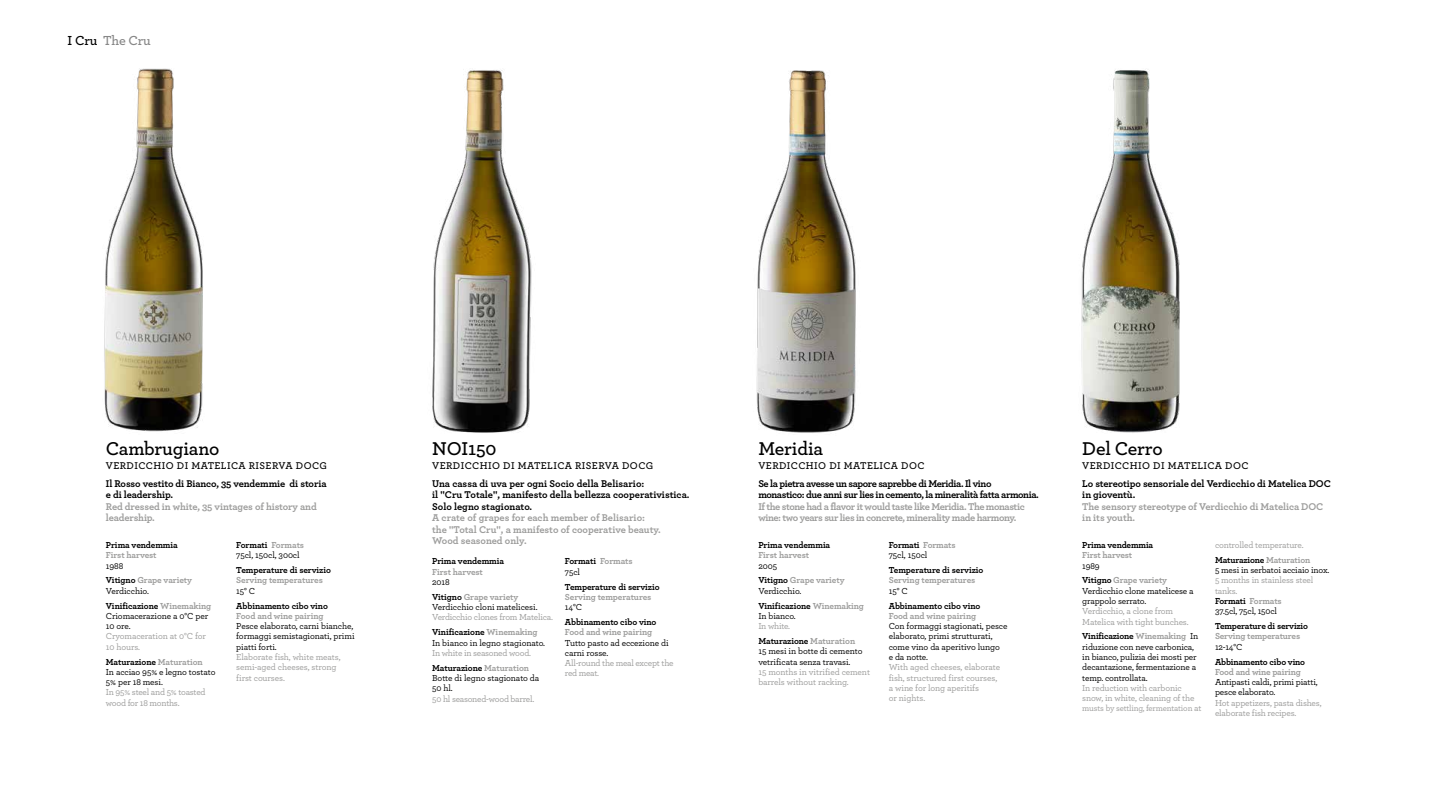
<style>
.page{position:relative;width:1440px;height:810px;background:#fff}
.page>*{position:absolute;margin:0;border:0;box-sizing:border-box;transform-origin:0 0}
.t1{font:600 19.42px "Archer";letter-spacing:-.01em;color:#000}
.t2{font:600 13.73px "Archer";letter-spacing:-.015em;color:#878787}
.t3{font:700 10.27px/11.4px "Archer";letter-spacing:-.01em;color:#000}
.t4{font:700 10.27px/11.4px "Archer";letter-spacing:-.01em;color:#9d9d9c}
.t5{font:600 10.27px "Archer";letter-spacing:.04em;color:#000}
.t6{font:700 10.27px/11.4px "Archer";letter-spacing:-.04em;color:#9d9d9c}
.t7{font:700 10.27px/11.4px "Archer";letter-spacing:-.04em;color:#000}
.t8{font:500 9.15px/10.3px "Archer";letter-spacing:-.02em;color:#000}
.t9{font:500 9.15px/10.3px "Archer";letter-spacing:-.02em;color:#9d9d9c}
.t10{font:700 9.15px/14.9px "Archer";letter-spacing:-.01em;color:#000}
.t11{font:700 9.15px/14.9px "Archer";letter-spacing:-.015em;color:#9d9d9c}
.t12{font:500 8.62px "Archer";letter-spacing:-.02em;color:#9d9d9c}
.s1{color:#000}
.s2{font-weight:500;color:#000}
.s3{font-weight:500}
.s4{color:#9d9d9c}
.s5{font-weight:700}
.s6{font-weight:700;color:#9d9d9c}
.s7{font-weight:700;color:#000}
.s8{font-weight:500;color:#9d9d9c}
.s9{font-size:9.15px}
</style>
<div class="page">
<img style="left:432px;top:70px;width:100px;height:363px">
<img style="left:104px;top:68px;width:99px;height:364px">
<img style="left:1081px;top:70px;width:99px;height:363px">
<img style="left:756px;top:70px;width:100px;height:363px">
<h2 class="t2" style="left:68px;top:31px;width:85px"><span class="s1">I Cru</span> The Cru</h2>
<h1 class="t1" style="left:106px;top:434px;width:115px">Cambrugiano</h1>
<p class="t5" style="left:106px;top:458px;width:223px">VERDICCHIO DI MATELICA RISERVA DOCG</p>
<p class="t3" style="left:106px;top:477px;width:222px">Il Rosso vestito di Bianco, 35 vendemmie di storia e di leadership.</p>
<p class="t4" style="left:106px;top:500px;width:212px">Red dressed in white, 35 vintages of history and leadership.</p>
<p class="t10" style="left:106px;top:537px;width:73px">Prima vendemmia</p>
<p class="t11" style="left:106px;top:547px;width:52px">First harvest</p>
<p class="t11" style="left:106px;top:557px;width:88px"><span class="s2">1988<br></span><span class="s1">Vitigno</span> Grape variety</p>
<p class="t10" style="left:106px;top:583px;width:107px"><span class="s3">Verdicchio.<br></span>Vinificazione <span class="s4">Winemaking</span></p>
<p class="t8" style="left:106px;top:610px;width:104px">Criomacerazione a 0°C per<br>10 ore.</p>
<p class="t9" style="left:106px;top:631px;width:102px">Cryomaceration at 0°C for<br>10 hours.</p>
<p class="t8" style="left:106px;top:656px;width:111px"><span class="s5">Maturazione</span> <span class="s6">Maturation<br></span>In acciao 95% e legno tostato<br>5% per 18 mesi.</p>
<p class="t9" style="left:106px;top:687px;width:101px">In 95% steel and 5% toasted wood for 18 months.</p>
<p class="t8" style="left:236px;top:539px;width:69px"><span class="s5">Formati</span> <span class="s6">Formats<br></span>75cl, 150cl, 300cl</p>
<p class="t10" style="left:236px;top:562px;width:96px">Temperature di servizio</p>
<p class="t11" style="left:236px;top:572px;width:88px">Serving temperatures</p>
<p class="t8" style="left:236px;top:585px;width:21px">15° C</p>
<p class="t10" style="left:236px;top:597px;width:93px">Abbinamento cibo vino</p>
<p class="t11" style="left:236px;top:608px;width:89px">Food and wine pairing</p>
<p class="t8" style="left:236px;top:620px;width:120px">Pesce elaborato, carni bianche, formaggi semistagionati, primi piatti forti.</p>
<p class="t9" style="left:236px;top:651px;width:106px">Elaborate fish, white meats, semi-aged cheeses, strong first courses.</p>
<h1 class="t1" style="left:432px;top:434px;width:66px">NOI150</h1>
<p class="t5" style="left:432px;top:458px;width:223px">VERDICCHIO DI MATELICA RISERVA DOCG</p>
<p class="t3" style="left:432px;top:477px;width:259px">Una cassa di uva per ogni Socio della Belisario:<br>il "Cru Totale", manifesto della bellezza cooperativistica.<br>Solo legno stagionato.</p>
<p class="t4" style="left:432px;top:512px;width:230px">A crate of grapes for each member of Belisario: the "Total Cru", a manifesto of cooperative beauty.<br>Wood seasoned only.</p>
<p class="t10" style="left:432px;top:553px;width:73px">Prima vendemmia</p>
<p class="t11" style="left:432px;top:564px;width:52px">First harvest</p>
<p class="t11" style="left:432px;top:574px;width:88px"><span class="s2">2018<br></span><span class="s1">Vitigno</span> Grape variety</p>
<p class="t8" style="left:432px;top:602px;width:107px">Verdicchio cloni matelicesi.</p>
<p class="t9" style="left:432px;top:610px;width:122px;line-height:14.9px">Verdicchio clones from Matelica.<br><span class="s7">Vinificazione</span> <span class="s5">Winemaking</span></p>
<p class="t8" style="left:432px;top:637px;width:114px">In bianco in legno stagionato.</p>
<p class="t9" style="left:432px;top:645px;width:100px;line-height:14.9px">In white in seasoned wood.<br><span class="s7">Maturazione</span> <span class="s5">Maturation</span></p>
<p class="t8" style="left:432px;top:672px;width:109px">Botte di legno stagionato da<br>50 hl.</p>
<p class="t9" style="left:432px;top:693px;width:104px">50 hl seasoned-wood barrel.</p>
<p class="t10" style="left:565px;top:556px;width:69px;line-height:10.3px">Formati <span class="s4">Formats<br></span><span class="s3">75cl</span></p>
<p class="t10" style="left:565px;top:579px;width:96px">Temperature di servizio</p>
<p class="t11" style="left:565px;top:589px;width:88px">Serving temperatures</p>
<p class="t8" style="left:565px;top:602px;width:19px">14°C</p>
<p class="t10" style="left:565px;top:614px;width:93px">Abbinamento cibo vino</p>
<p class="t11" style="left:565px;top:624px;width:89px">Food and wine pairing</p>
<p class="t8" style="left:565px;top:637px;width:105px">Tutto pasto ad eccezione di carni rosse.</p>
<p class="t9" style="left:565px;top:658px;width:110px">All-round the meal except the red meat.</p>
<h1 class="t1" style="left:758px;top:434px;width:66px">Meridia</h1>
<p class="t5" style="left:758px;top:458px;width:168px">VERDICCHIO DI MATELICA DOC</p>
<p class="t7" style="left:758px;top:477px;width:282px">Se la pietra avesse un sapore saprebbe di Meridia. Il vino monastico: due anni sur lies in cemento, la mineralità fatta armonia.</p>
<p class="t6" style="left:758px;top:500px;width:268px">If the stone had a flavor it would taste like Meridia. The monastic wine: two years sur lies in concrete, minerality made harmony.</p>
<p class="t10" style="left:758px;top:537px;width:73px">Prima vendemmia</p>
<p class="t11" style="left:758px;top:547px;width:52px">First harvest</p>
<p class="t11" style="left:758px;top:557px;width:88px"><span class="s2">2005<br></span><span class="s1">Vitigno</span> Grape variety</p>
<p class="t10" style="left:758px;top:583px;width:107px"><span class="s3">Verdicchio.<br></span>Vinificazione <span class="s4">Winemaking</span></p>
<p class="t8" style="left:758px;top:610px;width:39px">In bianco.</p>
<p class="t10" style="left:758px;top:618px;width:98px"><span class="s8">In white.<br></span>Maturazione <span class="s4">Maturation</span></p>
<p class="t8" style="left:758px;top:646px;width:106px">15 mesi in botte di cemento vetrificata senza travasi.</p>
<p class="t9" style="left:758px;top:666px;width:113px">15 months in vitrified cement barrels without racking.</p>
<p class="t8" style="left:889px;top:539px;width:68px"><span class="s5">Formati</span> <span class="s6">Formats<br></span>75cl, 150cl</p>
<p class="t10" style="left:889px;top:562px;width:96px">Temperature di servizio</p>
<p class="t11" style="left:889px;top:572px;width:88px">Serving temperatures</p>
<p class="t8" style="left:889px;top:585px;width:21px">15° C</p>
<p class="t10" style="left:889px;top:597px;width:93px">Abbinamento cibo vino</p>
<p class="t11" style="left:889px;top:608px;width:89px">Food and wine pairing</p>
<p class="t8" style="left:889px;top:620px;width:120px">Con formaggi stagionati, pesce elaborato, primi strutturati, come vino da aperitivo lungo<br>e da notte.</p>
<p class="t9" style="left:889px;top:662px;width:113px">With aged cheeses, elaborate fish, structured first courses, a wine for long aperitifs<br>or nights.</p>
<h1 class="t1" style="left:1082px;top:434px;width:82px">Del Cerro</h1>
<p class="t5" style="left:1082px;top:458px;width:168px">VERDICCHIO DI MATELICA DOC</p>
<p class="t3" style="left:1082px;top:477px;width:250px">Lo stereotipo sensoriale del Verdicchio di Matelica DOC in gioventù.</p>
<p class="t4" style="left:1082px;top:500px;width:243px">The sensory stereotype of Verdicchio di Matelica DOC in its youth.</p>
<p class="t10" style="left:1082px;top:537px;width:72px">Prima vendemmia</p>
<p class="t11" style="left:1082px;top:547px;width:51px">First harvest</p>
<p class="t11" style="left:1082px;top:557px;width:86px"><span class="s2">1989<br></span><span class="s1">Vitigno</span> Grape variety</p>
<p class="t8" style="left:1082px;top:585px;width:113px">Verdicchio clone matelicese a grappolo serrato.</p>
<p class="t9" style="left:1082px;top:606px;width:108px">Verdicchio, a clone from<br>Matelica with tight bunches.</p>
<p class="t8" style="left:1082px;top:631px;width:118px"><span class="s5">Vinificazione</span> <span class="s6">Winemaking</span> In riduzione con neve carbonica, in bianco, pulizia dei mosti per decantazione, fermentazione a temp. controllata.</p>
<p class="t9" style="left:1082px;top:682px;width:114px">In reduction with carbonic snow, in white, cleaning of the</p>
<p class="t12" style="left:1082px;top:702px;width:121px">musts by settling, fermentation <span class="s9">at</span></p>
<p class="t9" style="left:1215px;top:537px;width:97px;line-height:14.9px">controlled temperature.<br><span class="s7">Maturazione</span> <span class="s5">Maturation</span></p>
<p class="t8" style="left:1215px;top:564px;width:116px">5 mesi in serbatoi acciaio inox.</p>
<p class="t9" style="left:1215px;top:575px;width:100px">5 months in stainless steel tanks.<br><span class="s7">Formati</span> <span class="s5">Formats<br></span><span class="s1">37.5cl, 75cl, 150cl</span></p>
<p class="t10" style="left:1215px;top:618px;width:95px">Temperature di servizio</p>
<p class="t11" style="left:1215px;top:628px;width:87px">Serving temperatures</p>
<p class="t8" style="left:1215px;top:641px;width:29px">12-14°C</p>
<p class="t10" style="left:1215px;top:653px;width:92px">Abbinamento cibo vino</p>
<p class="t11" style="left:1215px;top:664px;width:87px">Food and wine pairing</p>
<p class="t8" style="left:1215px;top:676px;width:104px">Antipasti caldi, primi piatti, pesce elaborato.</p>
<p class="t9" style="left:1215px;top:697px;width:108px">Hot appetizers, pasta dishes, elaborate fish recipes.</p>
</div>
